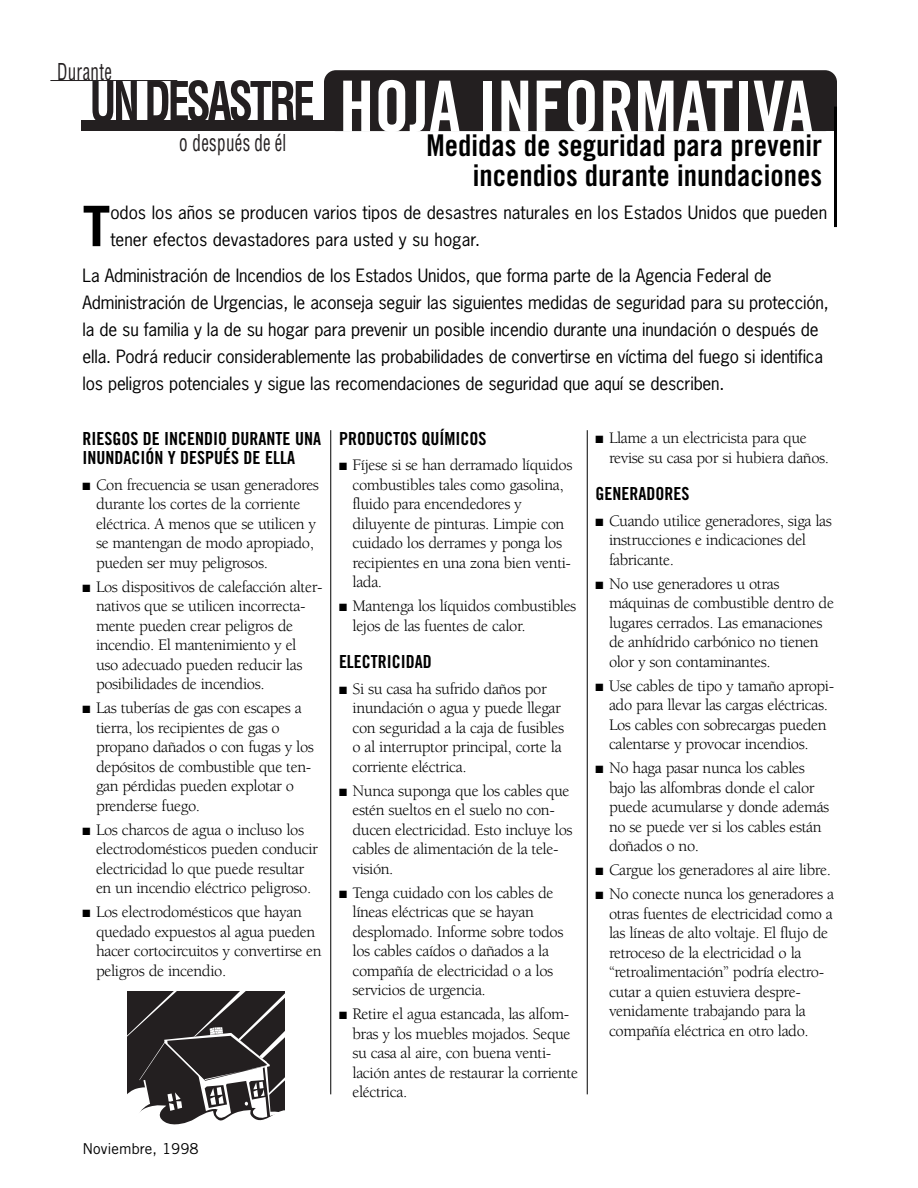
<style>
.page{position:relative;width:918px;height:1188px;background:#fff}
.page>*{position:absolute;margin:0;border:0;box-sizing:border-box;transform-origin:0 0}
.t1{font:70.5px "Trade Gothic Bold Cond Twenty";color:#fff}
.t2{font:700 55.95px "Trade Gothic";color:#000}
.t3{font:30px/30px "Trade Gothic Bold Cond Twenty";color:#000;text-align:right}
.t4{font:condensed 22.65px "Helvetica";letter-spacing:.02em;color:#231f20;scale:.75 1}
.t5{font:18px/19.5px "Trade Gothic Bold Cond Twenty";color:#000}
.t6{font:17.25px/27px "News Gothic";letter-spacing:-.01em;color:#000}
.t7{font:16.5px/19.5px "Berkeley";letter-spacing:-.025em;color:#000}
.t8{font:15px "Trade Gothic";color:#000}
</style>
<div class="page">
<div style="left:81px;top:121px;width:756px;height:10px;background:#231f20"></div>
<div style="left:324px;top:70px;width:513px;height:61px;background:#231f20;border-radius:12px"></div>
<hr style="left:834px;top:107px;width:3px;height:120px;background:#000">
<hr style="left:330px;top:430px;width:1px;height:664px;background:#000">
<hr style="left:587px;top:430px;width:1px;height:664px;background:#000">
<hr style="left:50px;top:80px;width:127px;height:1px;background:#231f20">
<svg style="left:92px;top:81px;width:45px;height:40px"></svg>
<svg style="left:147px;top:80px;width:166px;height:41px"></svg>
<svg style="left:127px;top:991px;width:158px;height:134px"></svg>
<h3 class="t4" style="left:57px;top:63px;width:75px">Durante</h3>
<h3 class="t4" style="left:179px;top:134px;width:144px">o después de él</h3>
<h1 class="t1" style="left:339px;top:81px;width:476px">HOJA INFORMATIVA</h1>
<h3 class="t3" style="left:426px;top:133px;width:397px">Medidas de seguridad para prevenir incendios durante inundaciones</h3>
<h2 class="t2" style="left:82px;top:206px;width:29px">T</h2>
<p class="t6" style="left:110px;top:201px;width:718px">odos los años se producen varios tipos de desastres naturales en los Estados Unidos que pueden tener efectos devastadores para usted y su hogar.</p>
<p class="t6" style="left:82px;top:264px;width:748px">La Administración de Incendios de los Estados Unidos, que forma parte de la Agencia Federal de Administración de Urgencias, le aconseja seguir las siguientes medidas de seguridad para su protección, la de su familia y la de su hogar para prevenir un posible incendio durante una inundación o después de ella. Podrá reducir considerablemente las probabilidades de convertirse en víctima del fuego si identifica los peligros potenciales y sigue las recomendaciones de seguridad que aquí se describen.</p>
<p class="t5" style="left:82px;top:430px;width:240px">RIESGOS DE INCENDIO DURANTE UNA<br>INUNDACIÓN Y DESPUÉS DE ELLA</p>
<p class="t7" style="left:96px;top:476px;width:225px;text-indent:-14px">■ Con frecuencia se usan generadores durante los cortes de la corriente eléctrica. A menos que se utilicen y se mantengan de modo apropiado, pueden ser muy peligrosos.</p>
<p class="t7" style="left:96px;top:578px;width:228px;text-indent:-14px">■ Los dispositivos de calefacción alter&shy;nativos que se utilicen incorrecta&shy;mente pueden crear peligros de incendio. El mantenimiento y el uso adecuado pueden reducir las posibilidades de incendios.</p>
<p class="t7" style="left:96px;top:700px;width:219px;text-indent:-14px">■ Las tuberías de gas con escapes a tierra, los recipientes de gas o propano dañados o con fugas y los depósitos de combustible que ten&shy;gan pérdidas pueden explotar o prenderse fuego.</p>
<p class="t7" style="left:96px;top:821px;width:224px;text-indent:-14px">■ Los charcos de agua o incluso los electrodomésticos pueden conducir electricidad lo que puede resultar en un incendio eléctrico peligroso.</p>
<p class="t7" style="left:96px;top:904px;width:227px;text-indent:-14px">■ Los electrodomésticos que hayan quedado expuestos al agua pueden hacer cortocircuitos y convertirse en peligros de incendio.</p>
<p class="t5" style="left:339px;top:430px;width:149px">PRODUCTOS QUÍMICOS</p>
<p class="t7" style="left:352px;top:457px;width:222px;text-indent:-14px">■ Fíjese si se han derramado líquidos combustibles tales como gasolina, fluido para encendedores y diluyente de pinturas. Limpie con cuidado los derrames y ponga los recipientes en una zona bien venti&shy;lada.</p>
<p class="t7" style="left:352px;top:598px;width:225px;text-indent:-14px">■ Mantenga los líquidos combustibles lejos de las fuentes de calor.</p>
<p class="t5" style="left:339px;top:653px;width:94px">ELECTRICIDAD</p>
<p class="t7" style="left:352px;top:680px;width:213px;text-indent:-14px">■ Si su casa ha sufrido daños por inundación o agua y puede llegar con seguridad a la caja de fusibles o al interruptor principal, corte la corriente eléctrica.</p>
<p class="t7" style="left:352px;top:782px;width:222px;text-indent:-14px">■ Nunca suponga que los cables que estén sueltos en el suelo no con&shy;ducen electricidad. Esto incluye los cables de alimentación de la tele&shy;visión.</p>
<p class="t7" style="left:352px;top:884px;width:212px;text-indent:-14px">■ Tenga cuidado con los cables de líneas eléctricas que se hayan desplomado. Informe sobre todos los cables caídos o dañados a la compañía de electricidad o a los servicios de urgencia.</p>
<p class="t7" style="left:352px;top:1006px;width:227px;text-indent:-14px">■ Retire el agua estancada, las alfom&shy;bras y los muebles mojados. Seque su casa al aire, con buena venti&shy;lación antes de restaurar la corriente eléctrica.</p>
<p class="t7" style="left:609px;top:430px;width:222px;text-indent:-14px">■ Llame a un electricista para que revise su casa por si hubiera daños.</p>
<p class="t5" style="left:596px;top:486px;width:95px">GENERADORES</p>
<p class="t7" style="left:609px;top:512px;width:224px;text-indent:-14px">■ Cuando utilice generadores, siga las instrucciones e indicaciones del fabricante.</p>
<p class="t7" style="left:609px;top:575px;width:227px;text-indent:-14px">■ No use generadores u otras máquinas de combustible dentro de lugares cerrados. Las emanaciones de anhídrido carbónico no tienen olor y son contaminantes.</p>
<p class="t7" style="left:609px;top:677px;width:227px;text-indent:-14px">■ Use cables de tipo y tamaño apropi&shy;ado para llevar las cargas eléctricas.<br>Los cables con sobrecargas pueden calentarse y provocar incendios.</p>
<p class="t7" style="left:609px;top:760px;width:222px;text-indent:-14px">■ No haga pasar nunca los cables bajo las alfombras donde el calor puede acumularse y donde además no se puede ver si los cables están doñados o no.</p>
<p class="t7" style="left:596px;top:862px;width:237px">■ Cargue los generadores al aire libre.</p>
<p class="t7" style="left:609px;top:886px;width:227px;text-indent:-14px">■ No conecte nunca los generadores a otras fuentes de electricidad como a las líneas de alto voltaje. El flujo de retroceso de la electricidad o la “retroalimentación” podría electro&shy;cutar a quien estuviera despre&shy;venidamente trabajando para la compañía eléctrica en otro lado.</p>
<p class="t8" style="left:82px;top:1143px;width:118px">Noviembre, 1998</p>
</div>
